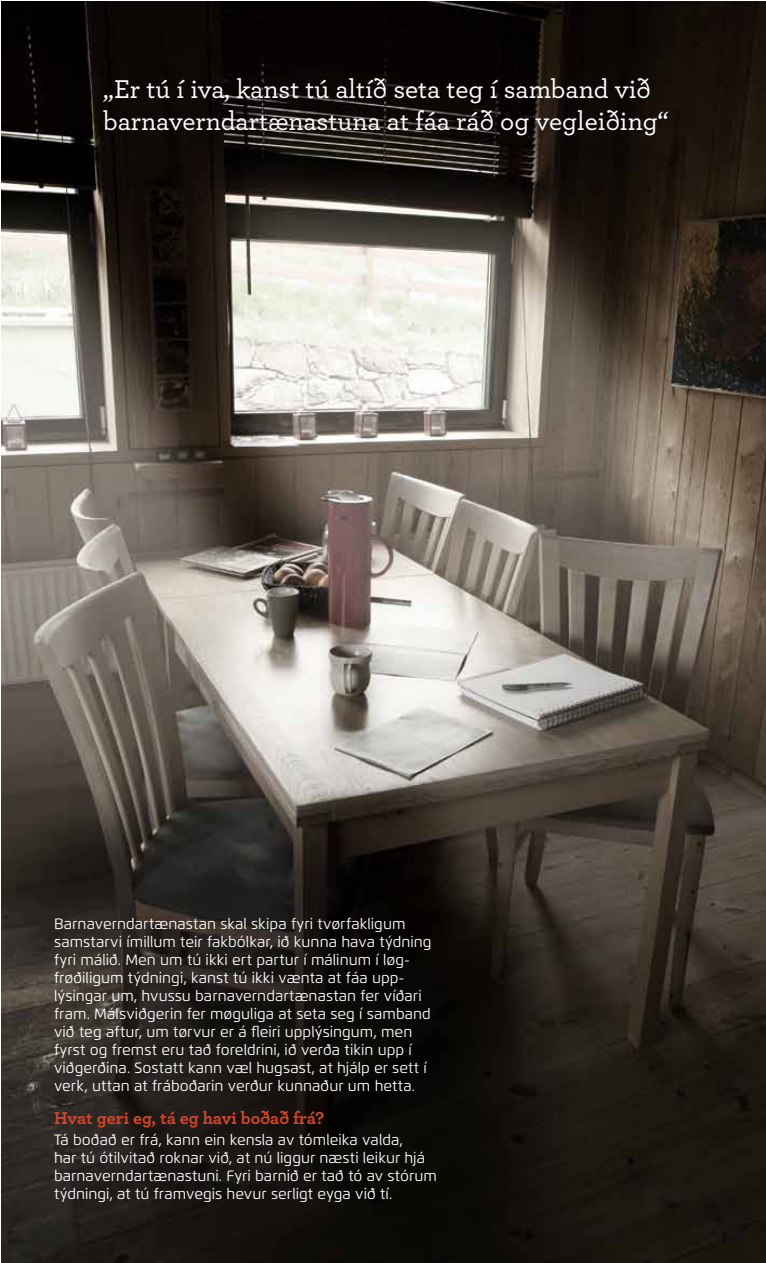
<style>
.page{position:relative;width:766px;height:1263px;background:#fff}
.page>*{position:absolute;margin:0;border:0;box-sizing:border-box;transform-origin:0 0}
.t1{font:500 27px/32.4px "Archer";color:#fff}
.t2{font:700 18px "Archer";color:#d54629}
.t3{font:15px/18px "Flexo";color:#fff}
</style>
<div class="page">
<img style="left:1px;top:1px;width:764px;height:1262px">
<h1 class="t1" style="left:103px;top:71px;width:566px">„Er tú í iva, kanst tú altíð seta teg í samband við barnaverndartænastuna at fáa ráð og vegleiðing“</h1>
<p class="t3" style="left:54px;top:915px;width:379px">Barnaverndartænastan skal skipa fyri tvørfakligum samstarvi ímillum teir fakbólkar, ið kunna hava týdning fyri málið. Men um tú ikki ert partur í málinum í løg&shy;frøðiligum týdningi, kanst tú ikki vænta at fáa upp&shy;lýsingar um, hvussu barnaverndartænastan fer víðari fram. Málsviðgerin fer møguliga at seta seg í samband við teg aftur, um tørvur er á fleiri upplýsingum, men fyrst og fremst eru tað foreldrini, ið verða tikin upp í viðgerðina. Sostatt kann væl hugsast, at hjálp er sett í verk, uttan at fráboðarin verður kunnaður um hetta.</p>
<p class="t2" style="left:54px;top:1104px;width:272px">Hvat geri eg, tá eg havi boðað frá?</p>
<p class="t3" style="left:54px;top:1131px;width:384px">Tá boðað er frá, kann ein kensla av tómleika valda,<br>har tú ótilvitað roknar við, at nú liggur næsti leikur hjá barnaverndartænastuni. Fyri barnið er tað tó av stórum týdningi, at tú framvegis hevur serligt eyga við tí.</p>
</div>
